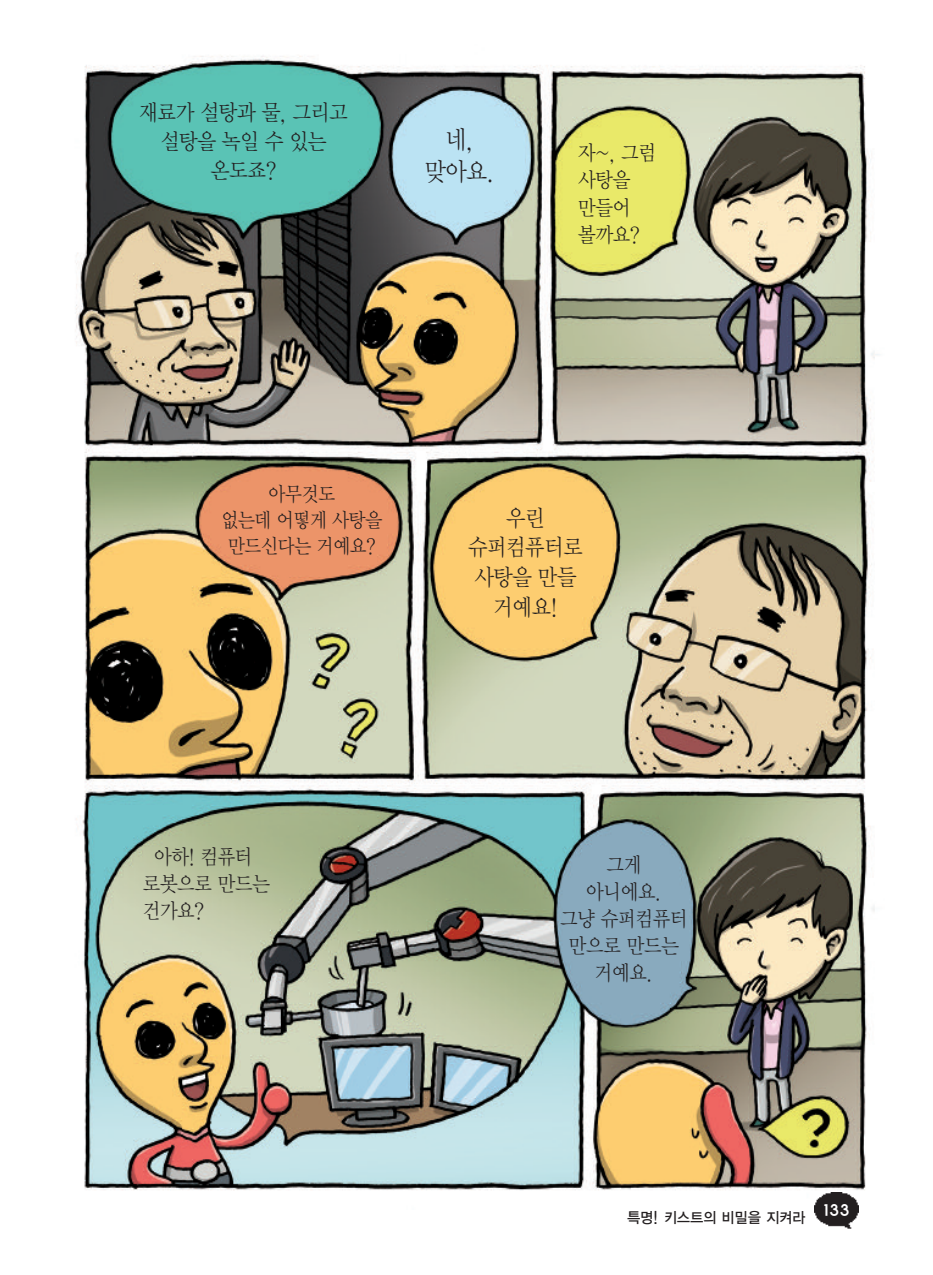
<style>
.page{position:relative;width:933px;height:1275px;background:#fff}
.page>*{position:absolute;margin:0;border:0;box-sizing:border-box;transform-origin:0 0}
.t1{font:25.2px/32.6px "Y Mj O12";color:#231f20;text-align:center;scale:.9 1}
.t2{font:23.1px/29.9px "Y Mj O12";letter-spacing:-.085em;color:#231f20;text-align:center;scale:.9 1}
.t3{font:22.22px/28.7px "Y Mj O12";letter-spacing:-.085em;color:#231f20;text-align:center;scale:.9 1}
.t4{font:21px/27.1px "Y Mj O12";letter-spacing:-.085em;color:#231f20;scale:.9 1}
.t5{font:20.12px/26.1px "Y Mj O12";letter-spacing:-.085em;color:#231f20;text-align:center;scale:.9 1}
.t6{font:14.88px "YGO13";letter-spacing:-.075em;color:#231f20;scale:.95 1}
</style>
<div class="page">
<img style="left:75px;top:56px;width:805px;height:1154px">
<img style="left:814px;top:1193px;width:44px;height:36px">
<p class="t3" style="left:138px;top:98px;width:235px">재료가 설탕과 물, 그리고 설탕을 녹일 수 있는 온도죠?</p>
<p class="t1" style="left:424px;top:123px;width:81px">네, 맞아요.</p>
<p class="t4" style="left:577px;top:139px;width:89px">자~, 그럼 사탕을 만들어 볼까요?</p>
<p class="t5" style="left:221px;top:481px;width:182px">아무것도<br>없는데 어떻게 사탕을 만드신다는 거예요?</p>
<p class="t2" style="left:467px;top:503px;width:130px">우린 슈퍼컴퓨터로 사탕을 만들 거예요!</p>
<p class="t4" style="left:142px;top:843px;width:144px;text-indent:12px">아하! 컴퓨터 로봇으로 만드는 건가요?</p>
<p class="t4" style="left:559px;top:851px;width:144px;text-align:center">그게<br>아니에요.<br>그냥 슈퍼컴퓨터 만으로 만드는 거예요.</p>
<p class="t6" style="left:627px;top:1208px;width:238px">특명! 키스트의 비밀을 지켜라 <sup>133</sup></p>
</div>
